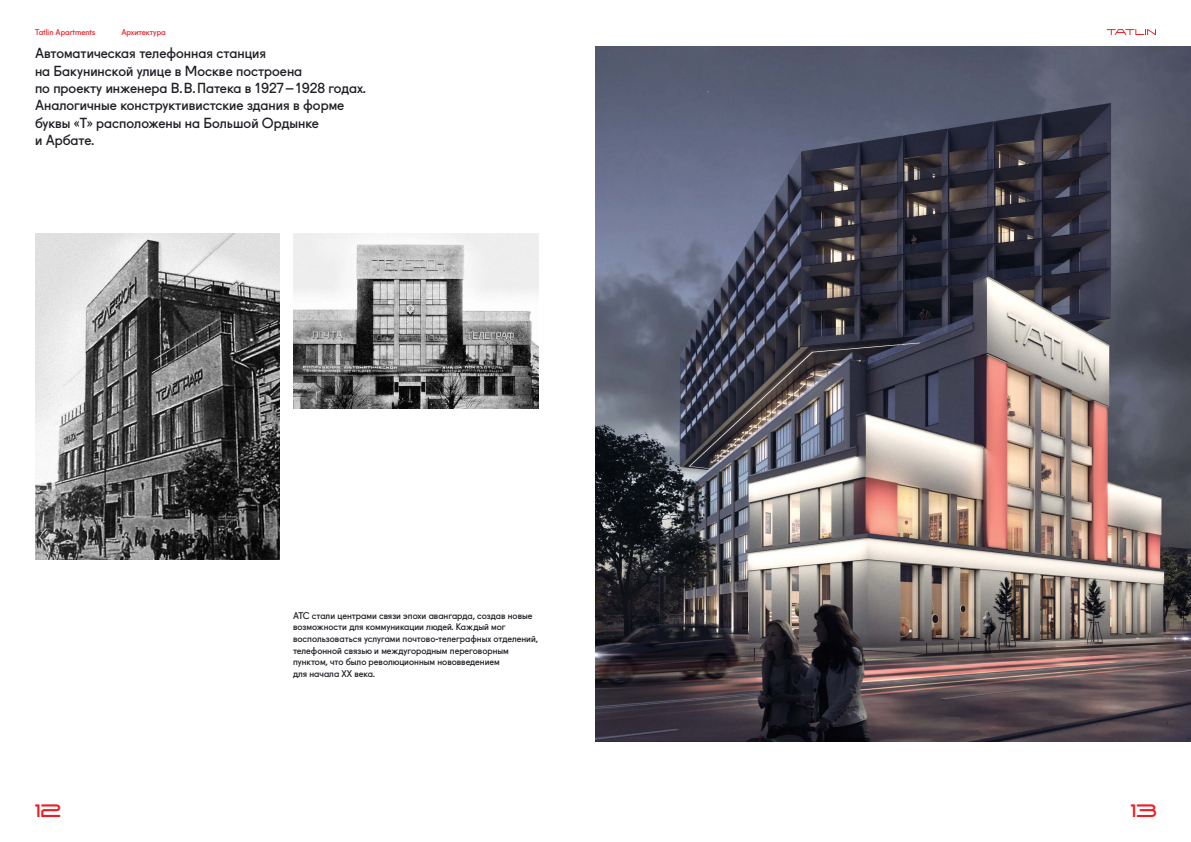
<style>
.page{position:relative;width:1191px;height:842px;background:#fff}
.page>*{position:absolute;margin:0;border:0;box-sizing:border-box;transform-origin:0 0}
.t1{font:18px "Tatlin";color:#ed1d24}
.t2{font:14px/17.3px "Fugue";color:#211d24}
.t3{font:9.3px/11.7px "Fugue";color:#211d24}
.t4{font:8px "Fugue";color:#ed1d24}
</style>
<div class="page">
<img style="left:595px;top:47px;width:596px;height:694px">
<img style="left:294px;top:233px;width:245px;height:176px">
<img style="left:35px;top:233px;width:244px;height:326px">
<svg style="left:1106px;top:29px;width:50px;height:6px"></svg>
<p class="t4" style="left:35px;top:26px;width:62px">Tatlin Apartments</p>
<p class="t4" style="left:121px;top:26px;width:46px">Архитектура</p>
<h2 class="t2" style="left:35px;top:43px;width:332px">Автоматическая телефонная станция<br>на Бакунинской улице в Москве построена<br>по проекту инженера В.В.Патека в 1927–1928 годах.<br>Аналогичные конструктивистские здания в форме буквы «Т» расположены на Большой Ордынке<br>и Арбате.</h2>
<h1 class="t1" style="left:35px;top:801px;width:28px">12</h1>
<p class="t3" style="left:293px;top:608px;width:246px">АТС стали центрами связи эпохи авангарда, создав новые возможности для коммуникации людей. Каждый мог воспользоваться услугами почтово-телеграфных отделений, телефонной связью и междугородным переговорным пунктом, что было революционным нововведением<br>для начала ХХ века.</p>
<h1 class="t1" style="left:1130px;top:801px;width:28px">13</h1>
</div>
